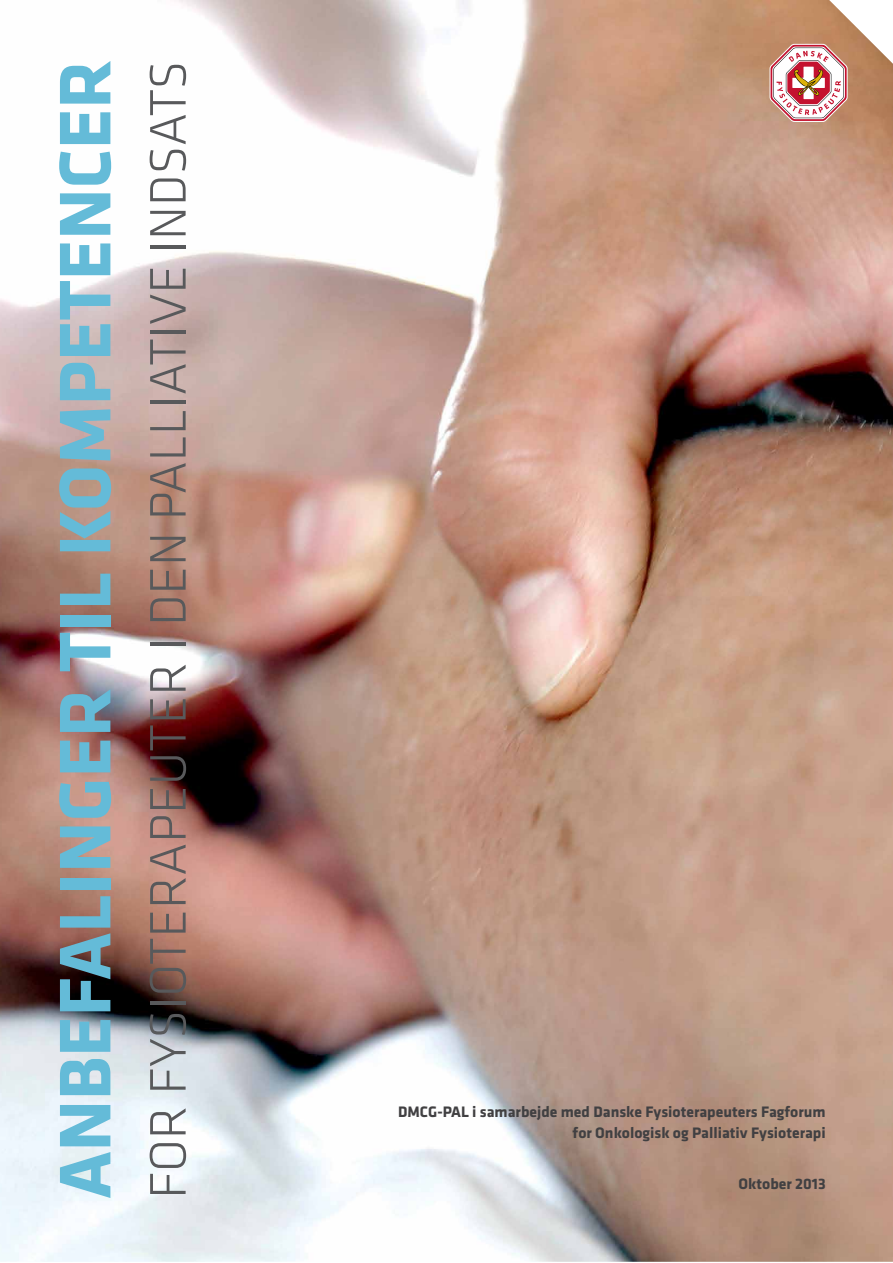
<style>
.page{position:relative;width:893px;height:1263px;background:#fff}
.page>*{position:absolute;margin:0;border:0;box-sizing:border-box;transform-origin:0 0}
.t1{font:700 75.75px "Klavika";color:#64bbd8}
.t2{font:300 53.25px "Klavika";color:#58595b}
.t3{font:700 15.75px/21px "Klavika";color:#414042;text-align:right}
</style>
<div class="page">
<img style="left:0;top:0;width:893px;height:1262px">
<svg style="left:769px;top:44px;width:79px;height:78px"></svg>
<h1 class="t1" style="left:44px;top:1199px;width:1140px;rotate:-90deg">Anbefalinger til kompetencer</h1>
<h2 class="t2" style="left:139px;top:1199px;width:1139px;rotate:-90deg">for fysioterapeuter i den palliative indsats</h2>
<p class="t3" style="left:398px;top:1101px;width:20px">DMCG</p>
<p class="t3" style="left:437px;top:1101px;width:390px">-PAL i samarbejde med Danske Fysioterapeuters Fagforum for Onkologisk og Palliativ Fysioterapi</p>
<p class="t3" style="left:739px;top:1173px;width:89px">Oktober 2013</p>
</div>
